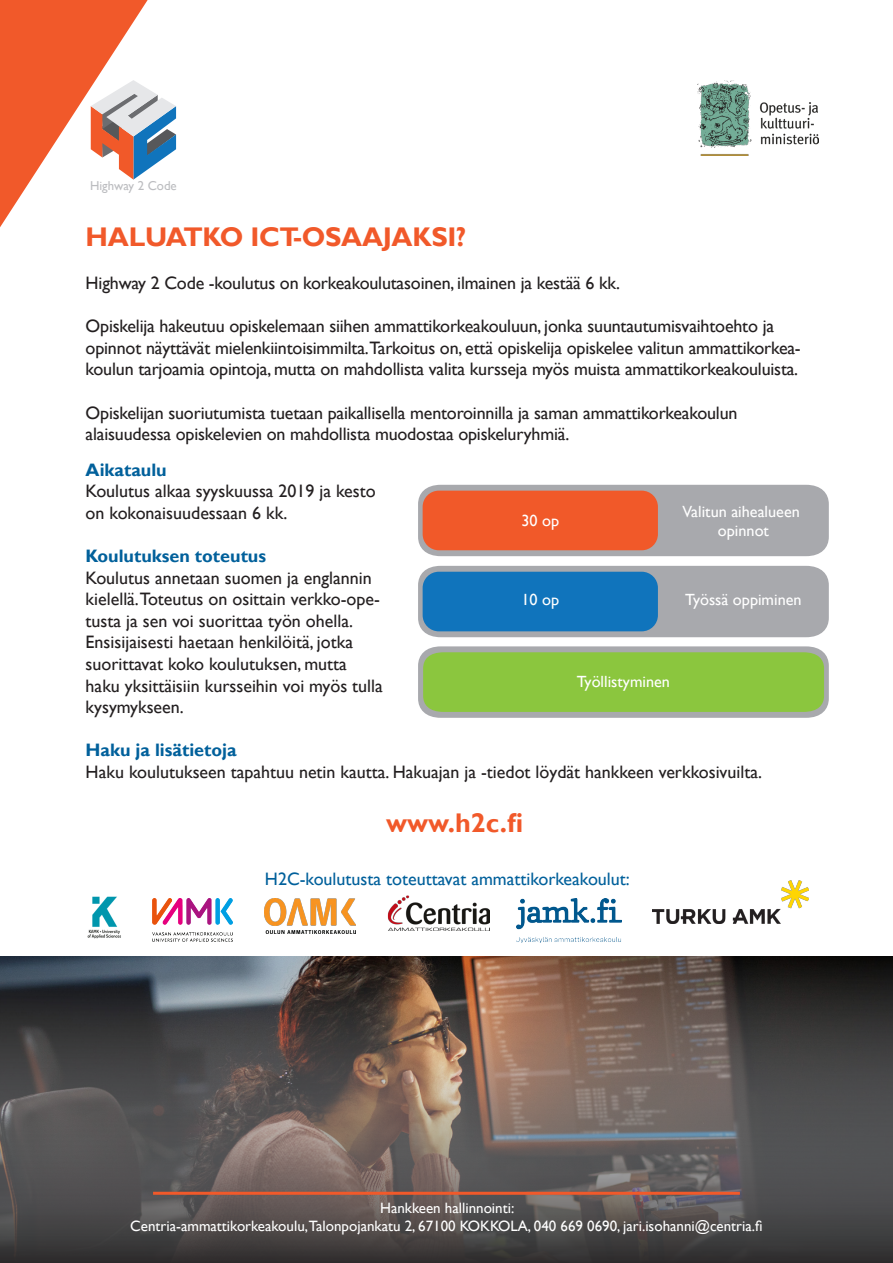
<style>
.page{position:relative;width:893px;height:1263px;background:#fff}
.page>*{position:absolute;margin:0;border:0;box-sizing:border-box;transform-origin:0 0}
.t1{font:700 27px "Gill Sans";letter-spacing:-.01em;color:#f1592a}
.t2{font:18px/21.6px "Gill Sans";letter-spacing:-.01em;color:#231f20}
.t3{font:700 18px "Gill Sans";color:#01609b}
.t4{font:18px "Gill Sans";color:#01609b}
.t5{font:16.2px/19.5px "Gill Sans";color:#fff;text-align:center}
.t6{font:15px "Gill Sans";color:#fff}
.t7{font:12.9px "Gill Sans";color:#bcbdc0}
</style>
<div class="page">
<svg style="left:0;top:957px;width:893px;height:306px;background:#5b5350"></svg>
<img style="left:387px;top:895px;width:103px;height:36px">
<img style="left:517px;top:898px;width:104px;height:45px">
<img style="left:87px;top:896px;width:34px;height:43px">
<img style="left:265px;top:898px;width:90px;height:36px">
<img style="left:652px;top:880px;width:156px;height:44px">
<img style="left:152px;top:898px;width:81px;height:44px">
<hr style="left:153px;top:1192px;width:587px;height:3px;background:#f1592a">
<svg style="left:0;top:0;width:176px;height:227px"></svg>
<div style="left:418px;top:566px;width:411px;height:71px;background:#a8a9ad"></div>
<div style="left:418px;top:485px;width:411px;height:71px;background:#a8a9ad"></div>
<div style="left:423px;top:491px;width:235px;height:59px;background:#f15929;border-radius:16px"></div>
<div style="left:423px;top:572px;width:235px;height:59px;background:#1074bc;border-radius:16px"></div>
<svg style="left:418px;top:646px;width:411px;height:72px;background:#92c155"></svg>
<img style="left:697px;top:80px;width:122px;height:75px">
<p class="t7" style="left:90px;top:178px;width:88px">Highway 2 Code</p>
<p class="t1" style="left:86px;top:220px;width:382px">HALUATKO ICT-OSAAJAKSI?</p>
<p class="t2" style="left:86px;top:272px;width:536px">Highway 2 Code -koulutus on korkeakoulutasoinen, ilmainen ja kestää 6 kk.</p>
<p class="t2" style="left:86px;top:316px;width:717px">Opiskelija hakeutuu opiskelemaan siihen ammattikorkeakouluun, jonka suuntautumisvaihtoehto ja opinnot näyttävät mielenkiintoisimmilta.Tarkoitus on, että opiskelija opiskelee valitun ammattikorkea&shy;koulun tarjoamia opintoja, mutta on mahdollista valita kursseja myös muista ammattikorkeakouluista.</p>
<p class="t2" style="left:86px;top:402px;width:653px">Opiskelijan suoriutumista tuetaan paikallisella mentoroinnilla ja saman ammattikorkeakoulun alaisuudessa opiskelevien on mahdollista muodostaa opiskeluryhmiä.</p>
<p class="t3" style="left:86px;top:459px;width:83px">Aikataulu</p>
<p class="t2" style="left:86px;top:481px;width:292px">Koulutus alkaa syyskuussa 2019 ja kesto on kokonaisuudessaan 6 kk.</p>
<p class="t3" style="left:86px;top:545px;width:182px">Koulutuksen toteutus</p>
<p class="t2" style="left:86px;top:567px;width:299px">Koulutus annetaan suomen ja englannin kielellä.Toteutus on osittain verkko-ope&shy;tusta ja sen voi suorittaa työn ohella.<br>Ensisijaisesti haetaan henkilöitä, jotka suorittavat koko koulutuksen, mutta haku yksittäisiin kursseihin voi myös tulla kysymykseen.</p>
<p class="t3" style="left:86px;top:739px;width:152px">Haku ja lisätietoja</p>
<p class="t2" style="left:86px;top:761px;width:678px">Haku koulutukseen tapahtuu netin kautta. Hakuajan ja -tiedot löydät hankkeen verkkosivuilta.</p>
<p class="t1" style="left:386px;top:806px;width:138px">www.h2c.fi</p>
<p class="t5" style="left:682px;top:502px;width:119px">Valitun aihealueen opinnot</p>
<p class="t5" style="left:521px;top:511px;width:39px">30 op</p>
<p class="t5" style="left:521px;top:590px;width:39px">10 op</p>
<p class="t5" style="left:685px;top:590px;width:118px">Työssä oppiminen</p>
<p class="t5" style="left:577px;top:672px;width:95px">Työllistyminen</p>
<p class="t4" style="left:265px;top:868px;width:366px">H2C-koulutusta toteuttavat ammattikorkeakoulut:</p>
<p class="t6" style="left:380px;top:1199px;width:136px">Hankkeen hallinnointi:</p>
<p class="t6" style="left:130px;top:1217px;width:634px">Centria-ammattikorkeakoulu,Talonpojankatu 2, 67100 KOKKOLA, 040 669 0690, jari.isohanni@centria.fi</p>
</div>
